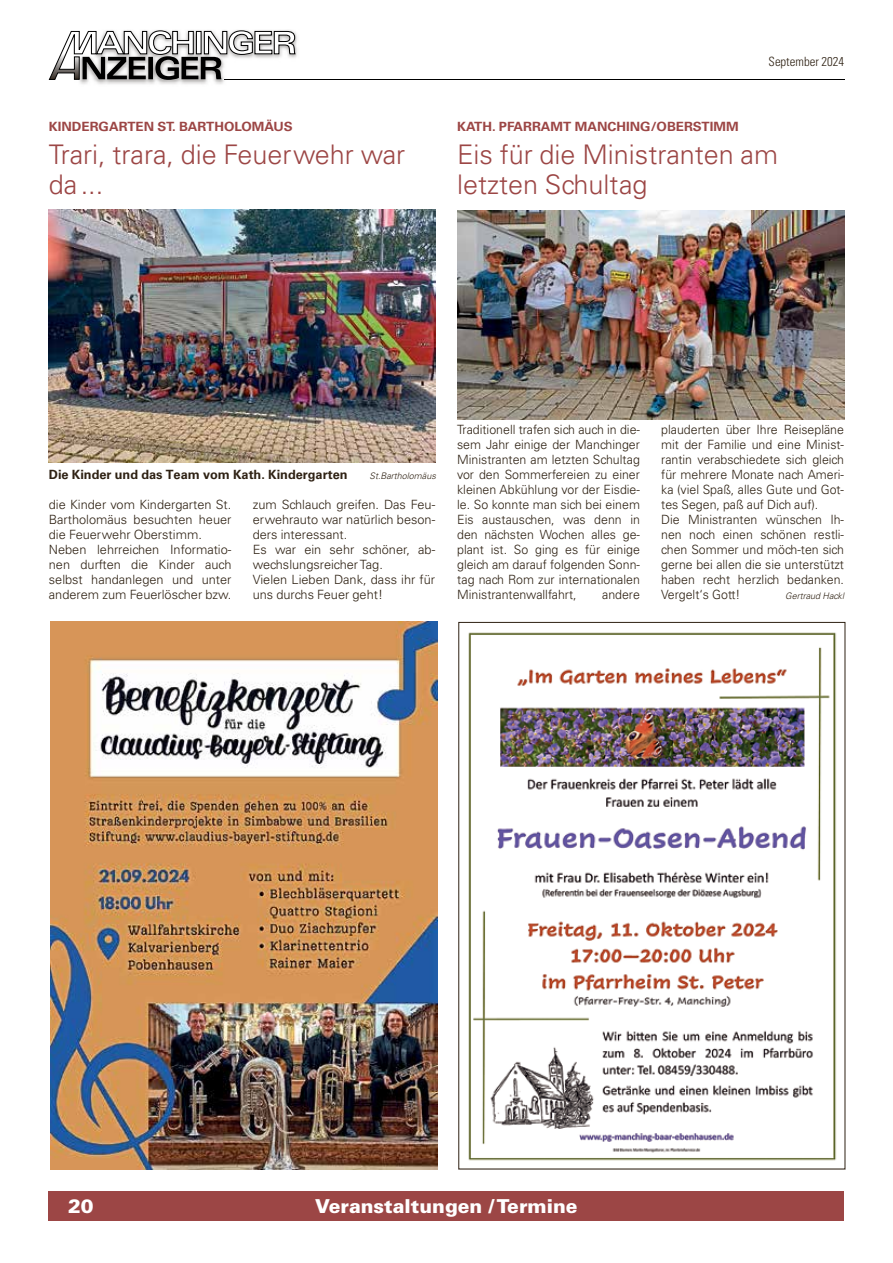
<style>
.page{position:relative;width:893px;height:1263px;background:#fff}
.page>*{position:absolute;margin:0;border:0;box-sizing:border-box;transform-origin:0 0}
.t1{font:300 27px/30px "Univers LT Std";color:#9c4645}
.t2{font:900 19.2px "Univers LT Std";color:#fff}
.t3{font:300 12.75px/15px "Univers LT Std";color:#2e2113}
.t4{font:700 12.75px "Univers LT Std";color:#9c4645;scale:1.05 1}
.t5{font:700 12.75px "Univers LT Std";color:#2e2113}
.t6{font:300 condensed 12.75px "Univers LT Std";color:#2e2113}
.t7{font:italic 300 9px "Univers LT Std";color:#2e2113}
</style>
<div class="page">
<div style="left:49px;top:1191px;width:795px;height:29px;background:#9c4645"></div>
<img style="left:79px;top:81px;width:145px;height:3px">
<hr style="left:306px;top:80px;width:538px;height:1px;background:#000">
<svg style="left:49px;top:30px;width:257px;height:51px"></svg>
<hr style="left:225px;top:80px;width:52px;height:1px;background:#000">
<img style="left:468px;top:632px;width:369px;height:529px">
<img style="left:50px;top:622px;width:387px;height:547px">
<img style="left:457px;top:211px;width:387px;height:208px">
<img style="left:49px;top:209px;width:387px;height:253px">
<p class="t4" style="left:49px;top:119px;width:234px">KINDERGARTEN ST. BARTHOLOMÄUS</p>
<h1 class="t1" style="left:49px;top:140px;width:358px">Trari, trara, die Feuerwehr war da ...</h1>
<p class="t6" style="left:769px;top:53px;width:77px">September 2024</p>
<p class="t4" style="left:457px;top:119px;width:270px">KATH. PFARRAMT MANCHING/OBERSTIMM</p>
<h1 class="t1" style="left:457px;top:140px;width:323px">Eis für die Ministranten am letzten Schultag</h1>
<p class="t5" style="left:49px;top:467px;width:300px">Die Kinder und das Team vom Kath. Kindergarten</p>
<p class="t7" style="left:369px;top:471px;width:68px">St.Bartholomäus</p>
<p class="t3" style="left:49px;top:497px;width:184px">die Kinder vom Kindergarten St.<br>Bartholomäus besuchten heuer die Feuerwehr Oberstimm.<br>Neben lehrreichen Informatio&shy;nen durften die Kinder auch selbst handanlegen und unter anderem zum Feuerlöscher bzw.</p>
<p class="t3" style="left:253px;top:497px;width:184px">zum Schlauch greifen. Das Feu&shy;erwehrauto war natürlich beson&shy;ders interessant.<br>Es war ein sehr schöner, ab&shy;wechslungsreicher Tag.<br>Vielen Lieben Dank, dass ihr für uns durchs Feuer geht!</p>
<p class="t3" style="left:457px;top:422px;width:184px;text-align:justify">Traditionell trafen sich auch in die&shy;sem Jahr einige der Manchinger Ministranten am letzten Schultag vor den Sommerfereien zu einer kleinen Abkühlung vor der Eisdie&shy;le. So konnte man sich bei einem Eis austauschen, was denn in den nächsten Wochen alles ge&shy;plant ist. So ging es für einige gleich am darauf folgenden Sonn&shy;tag nach Rom zur internationalen Ministrantenwallfahrt,</p>
<p class="t3" style="left:602px;top:587px;width:39px">andere</p>
<p class="t3" style="left:661px;top:422px;width:184px">plauderten über Ihre Reisepläne mit der Familie und eine Minist&shy;rantin verabschiedete sich gleich für mehrere Monate nach Ameri&shy;ka (viel Spaß, alles Gute und Got&shy;tes Segen, paß auf Dich auf).<br>Die Ministranten wünschen Ih&shy;nen noch einen schönen restli&shy;chen Sommer und möch-ten sich gerne bei allen die sie unterstützt haben recht herzlich bedanken.<br>Vergelt‘s Gott!</p>
<p class="t7" style="left:785px;top:591px;width:60px">Gertraud Hackl</p>
<h2 class="t2" style="left:68px;top:1193px;width:27px">20</h2>
<h2 class="t2" style="left:315px;top:1193px;width:264px">Veranstaltungen / Termine</h2>
</div>
